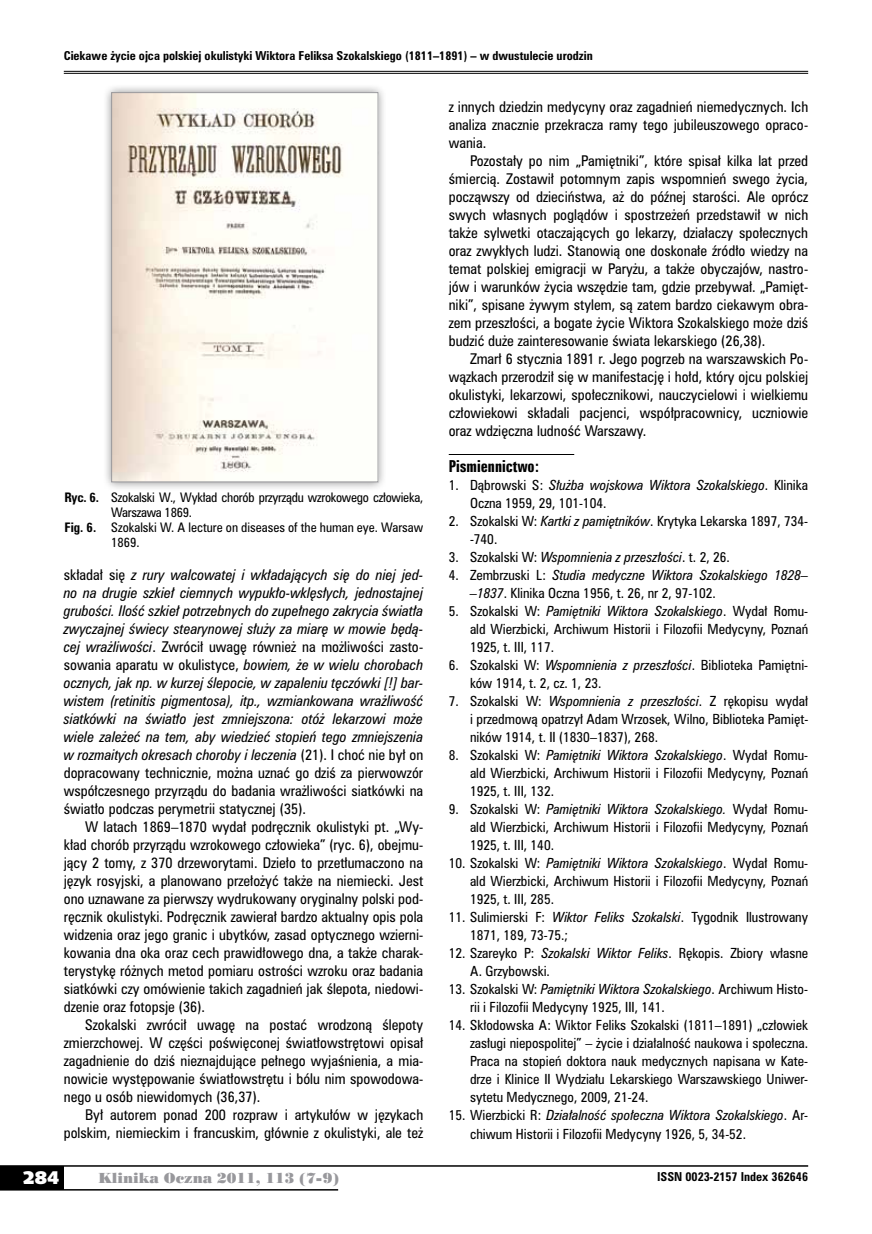
<style>
.page{position:relative;width:872px;height:1234px;background:#fff}
.page>*{position:absolute;margin:0;border:0;box-sizing:border-box;transform-origin:0 0}
.t1{font:18px "Humanst 531 U Blk PL";color:#fff}
.t2{font:15px "Zurich Bd X Cn PL";color:#000}
.t3{font:13.5px/18px "Zurich Cn PL";color:#000;text-align:justify}
.t4{font:italic 13.5px/18px "Zurich Cn PL";color:#000;text-align:justify}
.t5{font:13.5px "Poster Bodoni PL";color:#98989c}
.t6{font:12.75px/18px "Zurich Cn PL";color:#000}
.t7{font:italic 12.75px "Zurich Cn PL";color:#000}
.t8{font:12px "Zurich Cn PL";letter-spacing:-.02em;color:#000}
.t9{font:12px "Zurich Cn PL";color:#000}
.t10{font:700 11.25px "Zurich Cn PL";color:#000}
.s1{font-weight:700}
.s2{font-style:normal}
.s3{font-style:italic}
</style>
<div class="page">
<div style="left:0;top:1165px;width:64px;height:24px;background:#000"></div>
<hr style="left:0;top:1164px;width:808px;height:2px;background:#000">
<hr style="left:0;top:1188px;width:338px;height:2px;background:#000">
<hr style="left:64px;top:71px;width:744px;height:1px;background:#000">
<hr style="left:64px;top:73px;width:744px;height:1px;background:#000">
<hr style="left:449px;top:454px;width:125px;height:1px;background:#000">
<div style="left:102px;top:83px;width:285px;height:408px;background:#000;opacity:.45"></div>
<img style="left:113px;top:94px;width:263px;height:386px">
<div style="left:111px;top:92px;width:267px;height:390px;border:1px solid #98989c"></div>
<p class="t10" style="left:64px;top:48px;width:530px">Ciekawe życie ojca polskiej okulistyki Wiktora Feliksa Szokalskiego (1811–1891) – w dwustulecie urodzin</p>
<p class="t8" style="left:64px;top:489px;width:360px"><span class="s1">Ryc. 6.</span> Szokalski W., Wykład chorób przyrządu wzrokowego człowieka,</p>
<p class="t8" style="left:111px;top:504px;width:82px">Warszawa 1869.</p>
<p class="t9" style="left:64px;top:519px;width:360px"><span class="s1">Fig. 6.</span> Szokalski W. A lecture on diseases of the human eye. Warsaw</p>
<p class="t8" style="left:111px;top:534px;width:30px">1869.</p>
<p class="t4" style="left:64px;top:565px;width:361px"><span class="s2">składał się</span> z rury walcowatej i wkładających się do niej jed&shy;no na drugie szkieł ciemnych wypukło-wklęsłych, jednostajnej grubości. Ilość szkieł potrzebnych do zupełnego zakrycia światła zwyczajnej świecy stearynowej służy za miarę w mowie będą&shy;cej wrażliwości<span class="s2">. Zwrócił uwagę również na możliwości zasto&shy;sowania aparatu w okulistyce,</span> bowiem, że w wielu chorobach ocznych, jak np. w kurzej ślepocie, w zapaleniu tęczówki [!] bar&shy;wistem (retinitis pigmentosa), itp., wzmiankowana wrażliwość siatkówki na światło jest zmniejszona: otóż lekarzowi może wiele zależeć na tem, aby wiedzieć stopień tego zmniejszenia w rozmaitych okresach choroby i leczenia <span class="s2">(21). I choć nie był on dopracowany technicznie, można uznać go dziś za pierwowzór współczesnego przyrządu do badania wrażliwości siatkówki na światło podczas perymetrii statycznej (35).</span></p>
<p class="t3" style="left:64px;top:817px;width:361px;text-indent:21px">W latach 1869–1870 wydał podręcznik okulistyki pt. „Wy&shy;kład chorób przyrządu wzrokowego człowieka” (ryc. 6), obejmu&shy;jący 2 tomy, z 370 drzeworytami. Dzieło to przetłumaczono na język rosyjski, a planowano przełożyć także na niemiecki. Jest ono uznawane za pierwszy wydrukowany oryginalny polski pod&shy;ręcznik okulistyki. Podręcznik zawierał bardzo aktualny opis pola widzenia oraz jego granic i ubytków, zasad optycznego wzierni&shy;kowania dna oka oraz cech prawidłowego dna, a także charak&shy;terystykę różnych metod pomiaru ostrości wzroku oraz badania siatkówki czy omówienie takich zagadnień jak ślepota, niedowi&shy;dzenie oraz fotopsje (36).</p>
<p class="t3" style="left:64px;top:1015px;width:361px;text-indent:21px">Szokalski zwrócił uwagę na postać wrodzoną ślepoty zmierzchowej. W części poświęconej światłowstrętowi opisał zagadnienie do dziś nieznajdujące pełnego wyjaśnienia, a mia&shy;nowicie występowanie światłowstrętu i bólu nim spowodowa&shy;nego u osób niewidomych (36,37).</p>
<p class="t3" style="left:64px;top:1105px;width:361px;text-align:right">Był autorem ponad 200 rozpraw i artykułów w językach polskim, niemieckim i francuskim, głównie z okulistyki, ale też</p>
<p class="t3" style="left:449px;top:97px;width:361px">z innych dziedzin medycyny oraz zagadnień niemedycznych. Ich analiza znacznie przekracza ramy tego jubileuszowego opraco&shy;wania.</p>
<p class="t3" style="left:449px;top:151px;width:361px;text-indent:21px">Pozostały po nim „Pamiętniki”, które spisał kilka lat przed śmiercią. Zostawił potomnym zapis wspomnień swego życia, począwszy od dzieciństwa, aż do późnej starości. Ale oprócz swych własnych poglądów i spostrzeżeń przedstawił w nich także sylwetki otaczających go lekarzy, działaczy społecznych oraz zwykłych ludzi. Stanowią one doskonałe źródło wiedzy na temat polskiej emigracji w Paryżu, a także obyczajów, nastro&shy;jów i warunków życia wszędzie tam, gdzie przebywał. „Pamięt&shy;niki”, spisane żywym stylem, są zatem bardzo ciekawym obra&shy;zem przeszłości, a bogate życie Wiktora Szokalskiego może dziś budzić duże zainteresowanie świata lekarskiego (26,38).</p>
<p class="t3" style="left:449px;top:349px;width:361px;text-indent:21px">Zmarł 6 stycznia 1891 r. Jego pogrzeb na warszawskich Po&shy;wązkach przerodził się w manifestację i hołd, który ojcu polskiej okulistyki, lekarzowi, społecznikowi, nauczycielowi i wielkiemu człowiekowi składali pacjenci, współpracownicy, uczniowie oraz wdzięczna ludność Warszawy.</p>
<p class="t2" style="left:449px;top:456px;width:92px">Pismiennictwo:</p>
<p class="t6" style="left:470px;top:475px;width:340px;text-indent:-21px">1. Dąbrowski S: <span class="s3">Służba wojskowa Wiktora Szokalskiego</span>. Klinika<br>Oczna 1959, 29, 101-104.</p>
<p class="t6" style="left:470px;top:511px;width:340px;text-indent:-21px">2. Szokalski W: <span class="s3">Kartki z pamiętników</span>. Krytyka Lekarska 1897, 734- -740.</p>
<p class="t7" style="left:449px;top:548px;width:283px"><span class="s2">3. Szokalski W:</span> Wspomnienia z przeszłości<span class="s2">. t. 2, 26.</span></p>
<p class="t6" style="left:470px;top:565px;width:340px;text-indent:-21px">4. Zembrzuski L: <span class="s3">Studia medyczne Wiktora Szokalskiego 1828– –1837</span>. Klinika Oczna 1956, t. 26, nr 2, 97-102.</p>
<p class="t6" style="left:470px;top:601px;width:340px;text-align:justify;text-indent:-21px">5. Szokalski W: <span class="s3">Pamiętniki Wiktora Szokalskiego</span>. Wydał Romu&shy;ald Wierzbicki, Archiwum Historii i Filozofii Medycyny, Poznań 1925, t. III, 117.</p>
<p class="t6" style="left:470px;top:655px;width:340px;text-indent:-21px">6. Szokalski W: <span class="s3">Wspomnienia z przeszłości</span>. Biblioteka Pamiętni&shy;ków 1914, t. 2, cz. 1, 23.</p>
<p class="t6" style="left:470px;top:691px;width:340px;text-align:justify;text-indent:-21px">7. Szokalski W: <span class="s3">Wspomnienia z przeszłości</span>. Z rękopisu wydał i przedmową opatrzył Adam Wrzosek, Wilno, Biblioteka Pamięt&shy;ników 1914, t. II (1830–1837), 268.</p>
<p class="t6" style="left:470px;top:745px;width:340px;text-align:justify;text-indent:-21px">8. Szokalski W: <span class="s3">Pamiętniki Wiktora Szokalskiego</span>. Wydał Romu&shy;ald Wierzbicki, Archiwum Historii i Filozofii Medycyny, Poznań 1925, t. III, 132.</p>
<p class="t6" style="left:470px;top:800px;width:340px;text-align:justify;text-indent:-21px">9. Szokalski W: <span class="s3">Pamiętniki Wiktora Szokalskiego.</span> Wydał Romu&shy;ald Wierzbicki, Archiwum Historii i Filozofii Medycyny, Poznań 1925, t. III, 140.</p>
<p class="t6" style="left:470px;top:854px;width:340px;text-align:justify;text-indent:-21px">10. Szokalski W: <span class="s3">Pamiętniki Wiktora Szokalskiego</span>. Wydał Romu&shy;ald Wierzbicki, Archiwum Historii i Filozofii Medycyny, Poznań 1925, t. III, 285.</p>
<p class="t6" style="left:470px;top:908px;width:340px;text-indent:-21px">11. Sulimierski F: <span class="s3">Wiktor Feliks Szokalski</span>. Tygodnik Ilustrowany<br>1871, 189, 73-75.;</p>
<p class="t6" style="left:470px;top:944px;width:340px;text-indent:-21px">12. Szareyko P: <span class="s3">Szokalski Wiktor Feliks</span>. Rękopis. Zbiory własne<br>A. Grzybowski.</p>
<p class="t6" style="left:470px;top:980px;width:340px;text-indent:-21px">13. Szokalski W: <span class="s3">Pamiętniki Wiktora Szokalskiego</span>. Archiwum Histo&shy;rii i Filozofii Medycyny 1925, III, 141.</p>
<p class="t6" style="left:470px;top:1016px;width:340px;text-align:justify;text-indent:-21px">14. Skłodowska A: Wiktor Feliks Szokalski (1811–1891) „człowiek zasługi niepospolitej” – życie i działalność naukowa i społeczna.<br>Praca na stopień doktora nauk medycznych napisana w Kate&shy;drze i Klinice II Wydziału Lekarskiego Warszawskiego Uniwer&shy;sytetu Medycznego, 2009, 21-24.</p>
<p class="t6" style="left:470px;top:1106px;width:340px;text-indent:-21px">15. Wierzbicki R: <span class="s3">Działalność społeczna Wiktora Szokalskiego</span>. Ar&shy;chiwum Historii i Filozofii Medycyny 1926, 5, 34-52.</p>
<h1 class="t1" style="left:23px;top:1165px;width:38px">284</h1>
<p class="t5" style="left:99px;top:1168px;width:242px">Klinika Oczna 2011, 113 (7-9)</p>
<p class="t10" style="left:657px;top:1168px;width:152px">ISSN 0023-2157 Index 362646</p>
</div>
